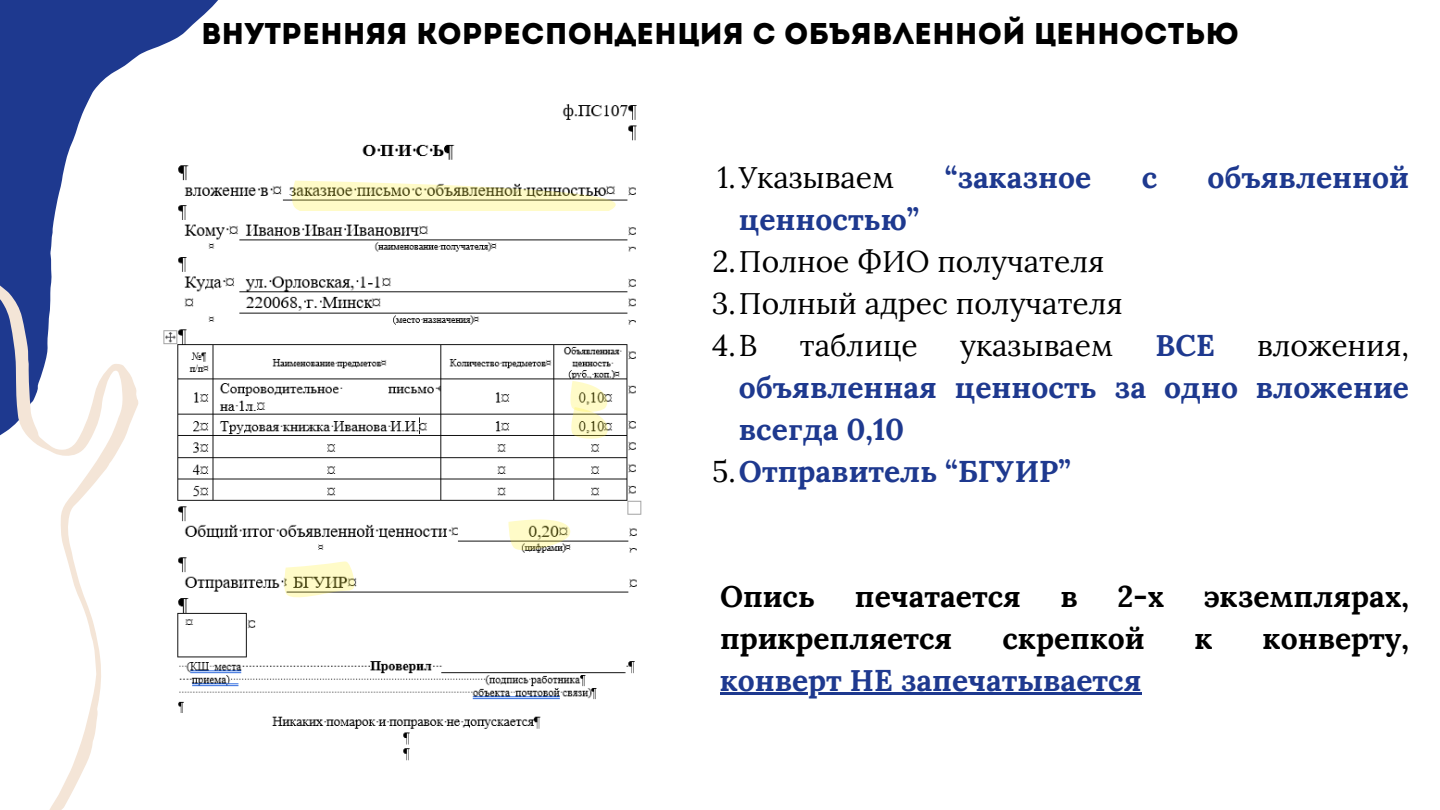
<style>
.page{position:relative;width:1440px;height:810px;background:#fff}
.page>*{position:absolute;margin:0;border:0;box-sizing:border-box;transform-origin:0 0}
.t1{font:700 30px/42px "Lora";color:#1e398f;text-align:justify}
.t2{font:30px "Lora";color:#000}
.t3{font:700 30px "Lora";color:#000}
.t4{font:30px "Intro";color:#000}
.s1{font-weight:400;color:#000}
</style>
<div class="page">
<svg style="left:0;top:0;width:218px;height:269px;fill:#1e398f"></svg>
<svg style="left:0;top:269px;width:139px;height:541px"></svg>
<img style="left:144px;top:69px;width:498px;height:692px">
<svg style="left:292px;top:181px;width:324px;height:30px;background:#e3e0b7"></svg>
<svg style="left:570px;top:381px;width:37px;height:30px"></svg>
<svg style="left:571px;top:407px;width:37px;height:31px"></svg>
<svg style="left:508px;top:519px;width:62px;height:31px;background:#e1deb6"></svg>
<svg style="left:284px;top:561px;width:71px;height:36px;fill:#fffbc8"></svg>
<hr style="left:720px;top:692px;width:421px;height:3px;background:#1e398f">
<p class="t4" style="left:201px;top:22px;width:1039px">Внутренняя корреспонденция с объявленной ценностью</p>
<p class="t2" style="left:718px;top:158px;width:178px">1.Указываем</p>
<p class="t1" style="left:945px;top:156px;width:148px">“заказное</p>
<p class="t1" style="left:1142px;top:156px;width:17px">с</p>
<p class="t1" style="left:1208px;top:156px;width:203px">объявленной</p>
<p class="t1" style="left:739px;top:198px;width:182px">ценностью”</p>
<p class="t2" style="left:712px;top:242px;width:393px">2.Полное ФИО получателя</p>
<p class="t2" style="left:712px;top:284px;width:413px">3.Полный адрес получателя</p>
<p class="t2" style="left:712px;top:326px;width:47px">4.В</p>
<p class="t2" style="left:800px;top:326px;width:119px">таблице</p>
<p class="t2" style="left:960px;top:326px;width:154px">указываем</p>
<p class="t1" style="left:1156px;top:324px;width:61px">ВСЕ</p>
<p class="t1" style="left:739px;top:324px;width:672px;text-indent:518px"><span class="s1">вложения, </span>объявленная ценность за одно вложение всегда 0,10</p>
<p class="t1" style="left:712px;top:450px;width:360px"><span class="s1">5.</span>Отправитель “БГУИР”</p>
<p class="t3" style="left:720px;top:577px;width:97px">Опись</p>
<p class="t3" style="left:855px;top:577px;width:168px">печатается</p>
<p class="t3" style="left:1061px;top:577px;width:19px">в</p>
<p class="t3" style="left:1118px;top:577px;width:48px">2-х</p>
<p class="t3" style="left:1204px;top:577px;width:207px">экземплярах,</p>
<p class="t3" style="left:720px;top:619px;width:234px">прикрепляется</p>
<p class="t3" style="left:1003px;top:619px;width:143px">скрепкой</p>
<p class="t3" style="left:1195px;top:619px;width:19px">к</p>
<p class="t3" style="left:1263px;top:619px;width:148px">конверту,</p>
<p class="t1" style="left:720px;top:659px;width:423px">конверт НЕ запечатывается</p>
</div>
